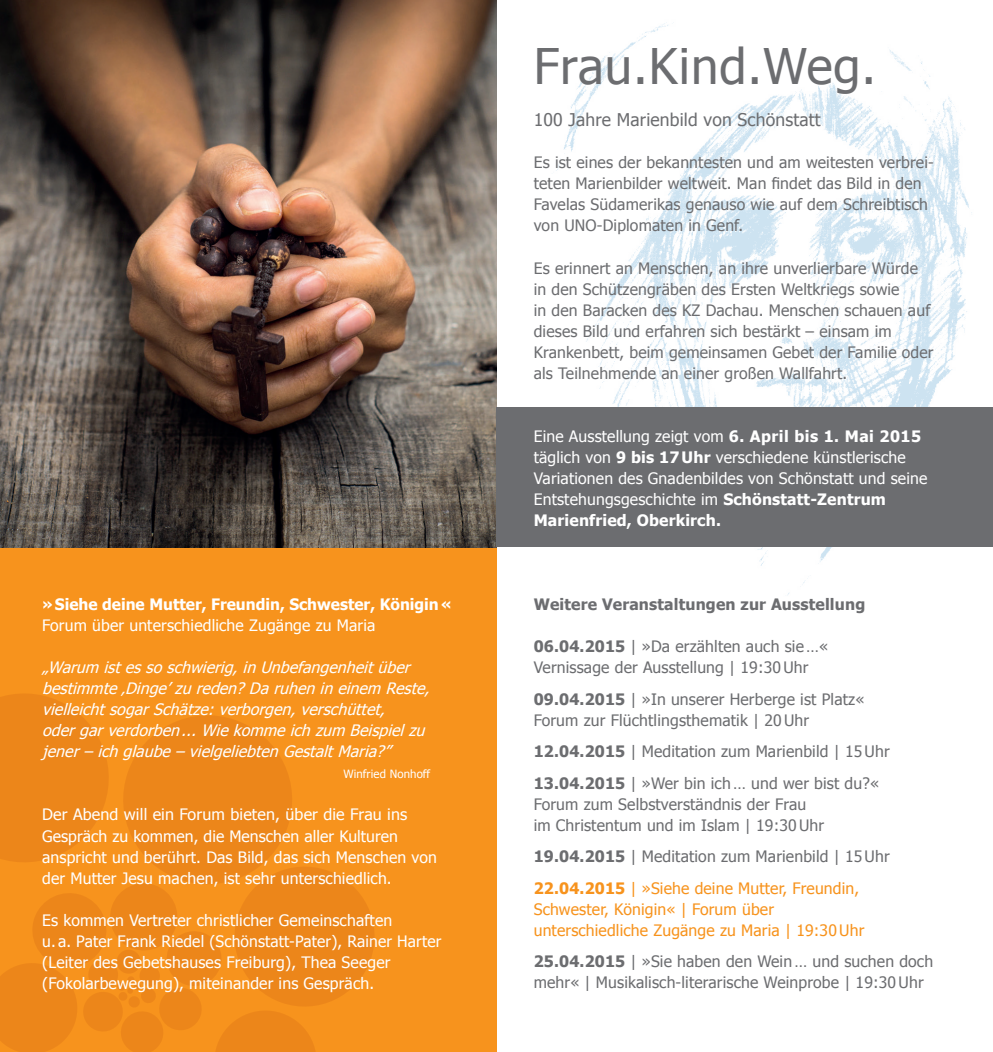
<style>
.page{position:relative;width:993px;height:1052px;background:#fff}
.page>*{position:absolute;margin:0;border:0;box-sizing:border-box;transform-origin:0 0}
.t1{font:49px "Tahoma";letter-spacing:.02em;color:#6c6d70}
.t2{font:17.5px "Tahoma";letter-spacing:.01em;color:#6c6d70}
.t3{font:15.75px/21px "Tahoma";letter-spacing:.01em;color:#6c6d70}
.t4{font:15.75px/21px "Tahoma";letter-spacing:.01em;color:#fff}
.t5{font:italic 15.75px/21px "Tahoma";color:#fff}
.t6{font:15.75px/21px "Tahoma";letter-spacing:.01em;color:#f7931d}
.t7{font:700 15.75px "Tahoma";color:#fff}
.t8{font:700 15.75px "Tahoma";letter-spacing:.01em;color:#6c6d70}
.t9{font:11.38px "Tahoma";letter-spacing:.01em;color:#fff}
.s1{color:#f7931d}
.s2{font-weight:700}
.s3{font-weight:700;color:#f7931d}
</style>
<div class="page">
<div style="left:0;top:547px;width:496px;height:505px;background:#f7931d"></div>
<img style="left:0;top:0;width:496px;height:547px">
<svg style="left:0;top:694px;width:374px;height:358px"></svg>
<img style="left:496px;top:0;width:476px;height:610px">
<div style="left:496px;top:407px;width:496px;height:140px;background:#6c6d70"></div>
<p class="t7" style="left:42px;top:593px;width:411px">»Siehe deine Mutter, Freundin, Schwester, Königin«</p>
<p class="t4" style="left:42px;top:614px;width:335px">Forum über unterschiedliche Zugänge zu Maria</p>
<p class="t5" style="left:42px;top:656px;width:394px">„Warum istessoschwierig,inUnbefangenheitüber bestimmte‚Dinge’zureden?Daruhenineinem Reste, vielleichtsogarSchätze:verborgen,verschüttet, odergarverdorben ...Wiekommeichzum Beispielzu jener–ichglaube–vielgeliebtenGestaltMaria?”</p>
<p class="t9" style="left:343px;top:766px;width:117px">Winfried Nonhoff <span class="s1">0000</span></p>
<p class="t4" style="left:42px;top:803px;width:396px">Der Abend will ein Forum bieten, über die Frau ins Gespräch zu kommen, die Menschen aller Kulturen anspricht und berührt. Das Bild, das sich Menschen von der Mutter Jesu machen, ist sehr unterschiedlich.</p>
<p class="t4" style="left:42px;top:908px;width:400px">Es kommen Vertreter christlicher Gemeinschaften<br>u. a. Pater Frank Riedel (Schönstatt-Pater), Rainer Harter (Leiter des Gebetshauses Freiburg), Thea Seeger (Fokolarbewegung), miteinander ins Gespräch.</p>
<h1 class="t1" style="left:533px;top:34px;width:344px">Frau.Kind.Weg.</h1>
<p class="t2" style="left:533px;top:108px;width:288px">100 Jahre Marienbild von Schönstatt</p>
<p class="t3" style="left:533px;top:151px;width:401px">Es ist eines der bekanntesten und am weitesten verbrei&shy;teten Marienbilder weltweit. Man findet das Bild in den Favelas Südamerikas genauso wie auf dem Schreibtisch von UNO-Diplomaten in Genf.</p>
<p class="t3" style="left:533px;top:257px;width:401px">Es erinnert an Menschen, an ihre unverlierbare Würde in den Schützengräben des Ersten Weltkriegs sowie<br>in den Baracken des KZ Dachau. Menschen schauen auf dieses Bild und erfahren sich bestärkt – einsam im Krankenbett, beim gemeinsamen Gebet der Familie oder als Teilnehmende an einer großen Wallfahrt.</p>
<p class="t4" style="left:533px;top:425px;width:395px">Eine Ausstellung zeigt vom <span class="s2">6. April bis 1. Mai 2015 </span>täglich von <span class="s2">9 bis 17Uhr</span> verschiedene künstlerische Variationen des Gnadenbildes von Schönstatt und seine Entstehungsgeschichte im <span class="s2">Schönstatt-Zentrum Marienfried, Oberkirch.</span></p>
<p class="t8" style="left:533px;top:593px;width:333px">Weitere Veranstaltungen zur Ausstellung</p>
<p class="t3" style="left:533px;top:635px;width:296px"><span class="s2">06.04.2015</span> | »Da erzählten auch sie …«<br>Vernissage der Ausstellung | 19:30Uhr</p>
<p class="t3" style="left:533px;top:688px;width:332px"><span class="s2">09.04.2015</span> | »In unserer Herberge ist Platz«<br>Forum zur Flüchtlingsthematik | 20Uhr</p>
<p class="t3" style="left:533px;top:735px;width:357px;line-height:31.5px"><span class="s2">12.04.2015</span> | Meditation zum Marienbild | 15Uhr<br><span class="s2">13.04.2015</span> | »Wer bin ich … und wer bist du?«</p>
<p class="t3" style="left:533px;top:793px;width:292px">Forum zum Selbstverständnis der Frau im Christentum und im Islam | 19:30Uhr</p>
<p class="t3" style="left:533px;top:840px;width:357px;line-height:31.5px"><span class="s2">19.04.2015</span> | Meditation zum Marienbild | 15Uhr<br><span class="s3">22.04.2015</span> <span class="s1">| »Siehe deine Mutter, Freundin,</span></p>
<p class="t6" style="left:533px;top:897px;width:332px">Schwester, Königin« | Forum über unterschiedliche Zugänge zu Maria | 19:30Uhr</p>
<p class="t3" style="left:533px;top:950px;width:401px"><span class="s2">25.04.2015</span> | »Sie haben den Wein … und suchen doch mehr« | Musikalisch-literarische Weinprobe | 19:30Uhr</p>
</div>
